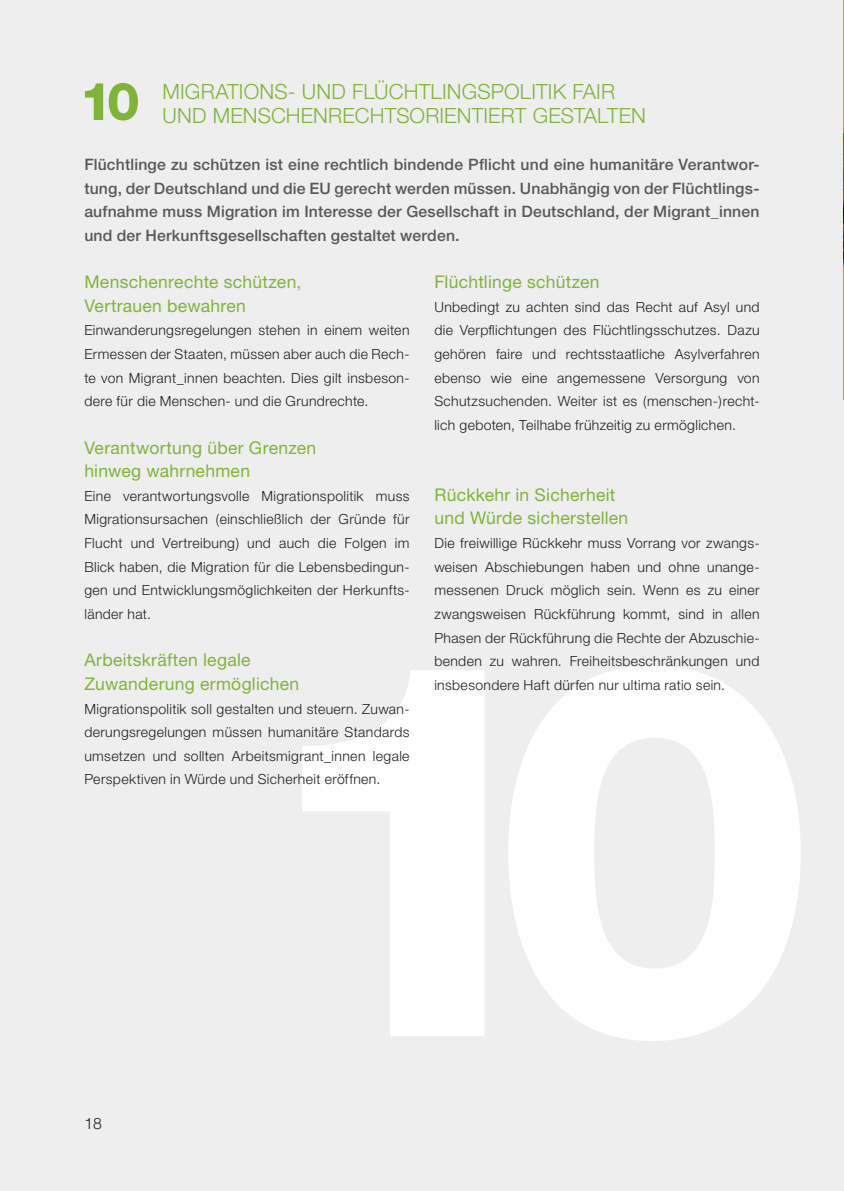
<style>
.page{position:relative;width:844px;height:1191px;background:#fff}
.page>*{position:absolute;margin:0;border:0;box-sizing:border-box;transform-origin:0 0}
.t1{font:800 52.5px "Helvetica Neue";color:#7fb438}
.t2{font:300 21px "Helvetica Neue";letter-spacing:.005em;color:#7fb438}
.t3{font:17.5px/23.6px "Helvetica Neue";letter-spacing:.015em;color:#7fb438}
.t4{font:500 15.75px/23.6px "Helvetica Neue";letter-spacing:.015em;color:#57585a;text-align:justify}
.t5{font:300 15.75px "Helvetica Neue";color:#231f20}
.t6{font:300 14px/23.6px "Helvetica Neue";letter-spacing:.025em;color:#231f20;text-align:justify}
</style>
<div class="page">
<div style="left:0;top:0;width:843px;height:1191px;background:#eeeeef"></div>
<hr style="left:843px;top:133px;width:1px;height:133px;background:#d0a00a">
<h2 class="t2" style="left:162px;top:79px;width:227px">Migrations- und Flüch</h2>
<h2 class="t2" style="left:418px;top:79px;width:58px">tlingsp</h2>
<h2 class="t2" style="left:504px;top:79px;width:112px">olitik fair</h2>
<h2 class="t2" style="left:162px;top:102px;width:110px">und mensch</h2>
<h2 class="t2" style="left:301px;top:102px;width:346px">enrechtsorientiert g estalten</h2>
<p class="t4" style="left:84px;top:152px;width:676px">Flüchtlinge zu schützen ist eine rechtlich bindende Pflicht und eine humanitäre Verantwor&shy;tung, der Deutschland und die EU gerecht werden müssen. Unabhängig von der Flüchtlings&shy;aufnahme muss Migration im Interesse der Gesellschaft in Deutschland, der Migrant_innen und der Herkunftsgesellschaften gestaltet werden.</p>
<p class="t3" style="left:84px;top:270px;width:218px">Menschenrechte schützen,<br>Vertrauen bewahren</p>
<p class="t6" style="left:84px;top:318px;width:326px">Einwanderungsregelungen stehen in einem weiten Ermessen der Staaten, müssen aber auch die Rech&shy;te von Migrant_innen beachten. Dies gilt insbeson&shy;dere für die Menschen- und die Grundrechte.</p>
<p class="t3" style="left:84px;top:435px;width:233px">Verantwortung über Grenzen hinweg wahrnehmen</p>
<p class="t6" style="left:84px;top:484px;width:326px">Eine verantwortungsvolle Migrationspolitik muss Migrationsursachen (einschließlich der Gründe für Flucht und Vertreibung) und auch die Folgen im Blick haben, die Migration für die Lebensbedingun&shy;gen und Entwicklungsmöglichkeiten der Herkunfts&shy;länder hat.</p>
<p class="t3" style="left:84px;top:648px;width:216px">Arbeitskräften legale<br>Zuwanderung ermöglichen</p>
<p class="t6" style="left:84px;top:696px;width:326px">Migrationspolitik soll gestalten und steuern. Zuwan&shy;derungsregelungen müssen humanitäre Standards umsetzen und sollten Arbeitsmigrant_innen legale Perspektiven in Würde und Sicherheit eröffnen.</p>
<h1 class="t1" style="left:79px;top:70px;width:62px">10</h1>
<p class="t3" style="left:434px;top:270px;width:167px">Flüchtlinge schützen</p>
<p class="t6" style="left:434px;top:295px;width:326px">Unbedingt zu achten sind das Recht auf Asyl und die Verpflichtungen des Flüchtlingsschutzes. Dazu gehören faire und rechtsstaatliche Asylverfahren ebenso wie eine angemessene Versorgung von Schutzsuchenden. Weiter ist es (menschen-)recht&shy;lich geboten, Teilhabe frühzeitig zu ermöglichen.</p>
<p class="t3" style="left:434px;top:482px;width:195px">Rückkehr in Sicherheit und Würde sicherstellen</p>
<p class="t6" style="left:434px;top:531px;width:326px">Die freiwillige Rückkehr muss Vorrang vor zwangs&shy;weisen Abschiebungen haben und ohne unange&shy;messenen Druck möglich sein. Wenn es zu einer zwangsweisen Rückführung kommt, sind in allen Phasen der Rückführung die Rechte der Abzuschie&shy;benden zu wahren. Freiheitsbeschränkungen und insbesondere Haft dürfen nur ultima ratio sein.</p>
<p class="t5" style="left:84px;top:1113px;width:19px">18</p>
</div>
